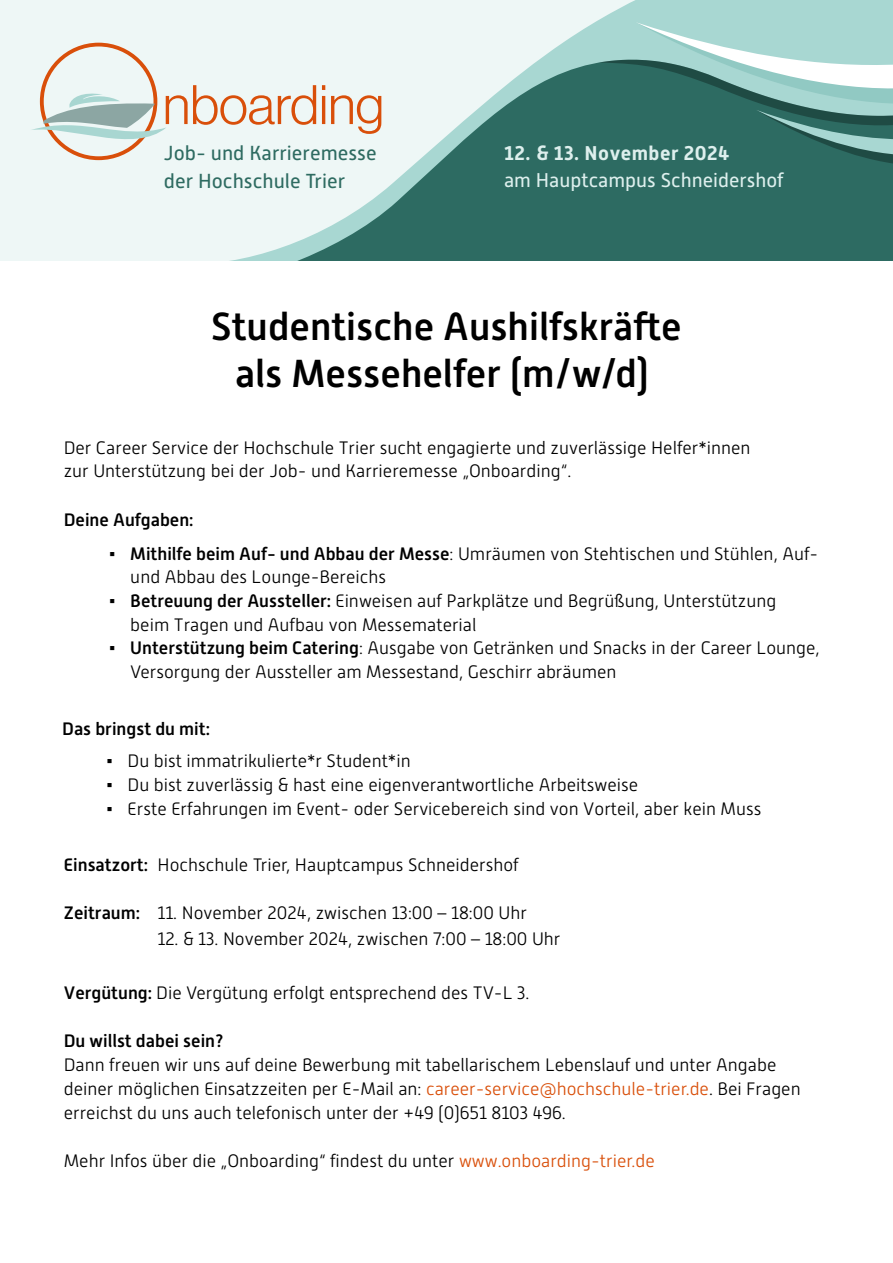
<style>
.page{position:relative;width:893px;height:1263px;background:#fff}
.page>*{position:absolute;margin:0;border:0;box-sizing:border-box;transform-origin:0 0}
.t1{font:54.45px "N Haas Grotesk DS Pro 45 Lt";color:#d94f0a}
.t2{font:500 39px/46.8px "Alwyn New";color:#000;text-align:center}
.t3{font:20.25px/27.3px "Alwyn New";color:#2e6b61}
.t4{font:19.95px "Alwyn New";color:#ddefed}
.t5{font:700 19.95px "Alwyn New";letter-spacing:.025em;color:#ddefed}
.t6{font:300 18px/23.5px "Alwyn New";color:#000}
.t7{font:500 18px "Alwyn New";color:#000}
.s1{font-family:"Arial";font-weight:400}
.s2{font-weight:500}
.s3{color:#d94f0a}
</style>
<div class="page">
<svg style="left:0;top:0;width:893px;height:261px;background:#a9c6c2"></svg>
<svg style="left:599px;top:22px;width:294px;height:144px;background:#6d9f98"></svg>
<div style="left:40px;top:43px;width:117px;height:117px;border:4px solid #d94f0a;border-radius:50%"></div>
<svg style="left:31px;top:91px;width:135px;height:64px;background:#d0d8d2"></svg>
<h1 class="t1" style="left:163px;top:74px;width:223px">nboarding</h1>
<p class="t3" style="left:164px;top:140px;width:214px">Job- und Karrieremesse der Hochschule Trier</p>
<p class="t5" style="left:504px;top:142px;width:227px">12. &amp; 13. November 2024</p>
<p class="t4" style="left:504px;top:169px;width:281px">am Hauptcampus Schneidershof</p>
<h2 class="t2" style="left:211px;top:303px;width:472px">Studentische Aushilfskräfte als Messehelfer (m/w/d)</h2>
<p class="t6" style="left:64px;top:436px;width:688px">Der Career Service der Hochschule Trier sucht engagierte und zuverlässige Helfer*innen zur Unterstützung bei der Job- und Karrieremesse „Onboarding“.</p>
<p class="t7" style="left:64px;top:510px;width:131px">Deine Aufgaben:</p>
<p class="t6" style="left:130px;top:542px;width:689px;text-indent:-21px"><span class="s1">▪</span> <span class="s2">Mithilfe beim Auf- und Abbau der Messe</span>: Umräumen von Stehtischen und Stühlen, Auf&shy;und Abbau des Lounge-Bereichs</p>
<p class="t6" style="left:130px;top:589px;width:648px;text-indent:-21px"><span class="s1">▪</span> <span class="s2">Betreuung der Aussteller:</span> Einweisen auf Parkplätze und Begrüßung, Unterstützung beim Tragen und Aufbau von Messematerial</p>
<p class="t6" style="left:130px;top:636px;width:691px;line-height:24px;text-indent:-21px"><span class="s1">▪</span> <span class="s2">Unterstützung beim Catering</span>: Ausgabe von Getränken und Snacks in der Career Lounge,<br>Versorgung der Aussteller am Messestand, Geschirr abräumen</p>
<p class="t7" style="left:62px;top:718px;width:149px">Das bringst du mit:</p>
<p class="t6" style="left:106px;top:749px;width:306px"><span class="s1">▪</span> Du bist immatrikulierte*r Student*in</p>
<p class="t6" style="left:106px;top:773px;width:533px"><span class="s1">▪</span> Du bist zuverlässig &amp; hast eine eigenverantwortliche Arbeitsweise</p>
<p class="t6" style="left:106px;top:797px;width:657px"><span class="s1">▪</span> Erste Erfahrungen im Event- oder Servicebereich sind von Vorteil, aber kein Muss</p>
<p class="t6" style="left:64px;top:853px;width:456px"><span class="s2">Einsatzort:</span> Hochschule Trier, Hauptcampus Schneidershof</p>
<p class="t6" style="left:64px;top:901px;width:465px"><span class="s2">Zeitraum:</span> 11. November 2024, zwischen 13:00 – 18:00 Uhr</p>
<p class="t6" style="left:157px;top:927px;width:405px">12. &amp; 13. November 2024, zwischen 7:00 – 18:00 Uhr</p>
<p class="t6" style="left:64px;top:981px;width:467px"><span class="s2">Vergütung:</span> Die Vergütung erfolgt entsprechend des TV-L 3.</p>
<p class="t7" style="left:64px;top:1030px;width:161px">Du willst dabei sein?</p>
<p class="t6" style="left:64px;top:1053px;width:738px">Dann freuen wir uns auf deine Bewerbung mit tabellarischem Lebenslauf und unter Angabe deiner möglichen Einsatzzeiten per E-Mail an: <span class="s3">career-service@hochschule-trier.de</span>. Bei Fragen erreichst du uns auch telefonisch unter der +49 (0)651 8103 496.</p>
<p class="t6" style="left:64px;top:1149px;width:592px">Mehr Infos über die „Onboarding“ findest du unter <span class="s3">www.onboarding-trier.de</span></p>
</div>
